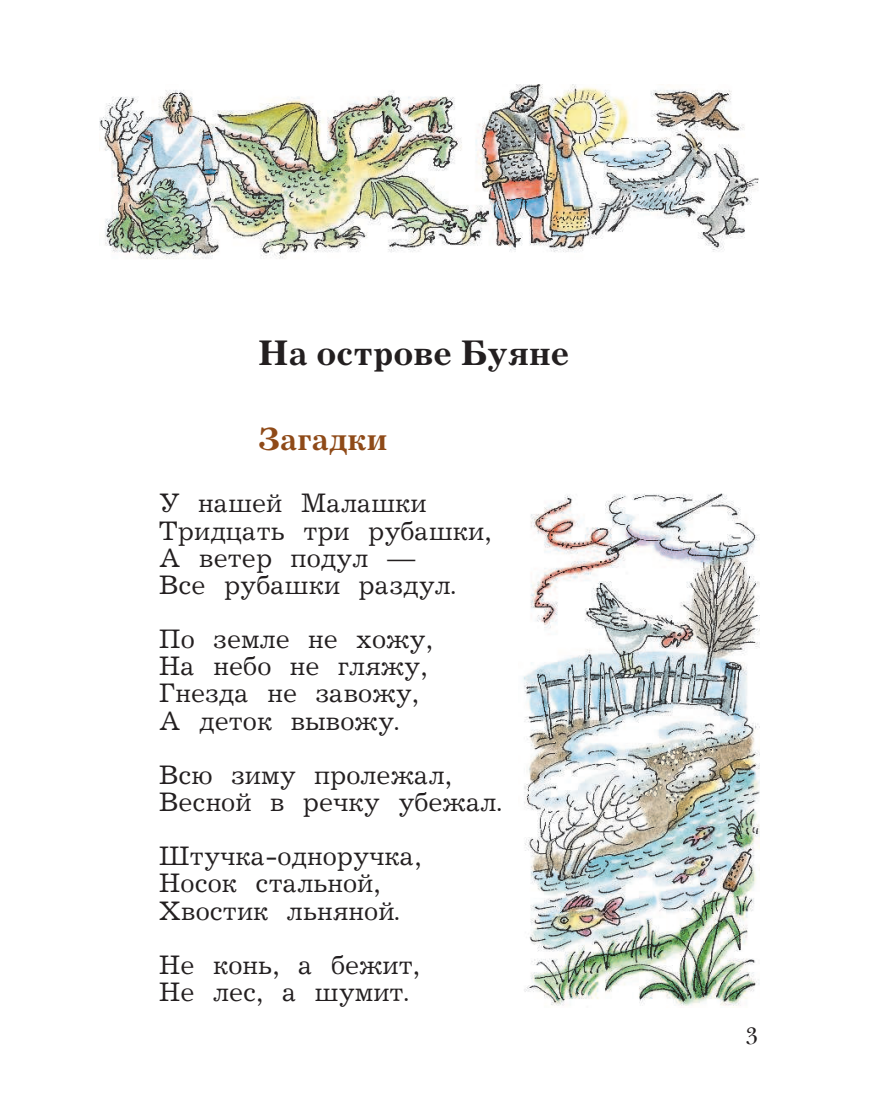
<style>
.page{position:relative;width:869px;height:1117px;background:#fff}
.page>*{position:absolute;margin:0;border:0;box-sizing:border-box;transform-origin:0 0}
.t1{font:700 36.75px "Journal C";color:#231f20}
.t2{font:700 33.25px "Journal C";color:#8f4a18}
.t3{font:27.65px/27.1px "Journal C";color:#231f20}
.t4{font:24.5px "New Baskerville C";color:#231f20;scale:.96 1}
</style>
<div class="page">
<img style="left:99px;top:84px;width:660px;height:175px">
<img style="left:523px;top:493px;width:236px;height:513px">
<h1 class="t1" style="left:258px;top:339px;width:312px">На острове Буяне</h1>
<p class="t2" style="left:258px;top:427px;width:131px">Загадки</p>
<p class="t3" style="left:159px;top:492px;width:334px">У нашей Малаш ки<br>Трид цать три рубаш ки,<br>А ветер подул —<br>Все рубаш ки раз дул.</p>
<p class="t3" style="left:159px;top:628px;width:275px">По земле не хожу,<br>На небо не гляжу,<br>Гнез да не заво жу,<br>А деток выво жу.</p>
<p class="t3" style="left:159px;top:763px;width:344px">Всю зиму про ле жал,<br>Вес ной в речку убе жал.</p>
<p class="t3" style="left:159px;top:845px;width:264px">Штуч ка-од но руч ка,<br>Носок сталь ной,<br>Хво стик льня ной.</p>
<p class="t3" style="left:159px;top:953px;width:263px">Не конь, а бежит,<br>Не лес, а шумит.</p>
<p class="t4" style="left:745px;top:1020px;width:15px">3</p>
</div>
